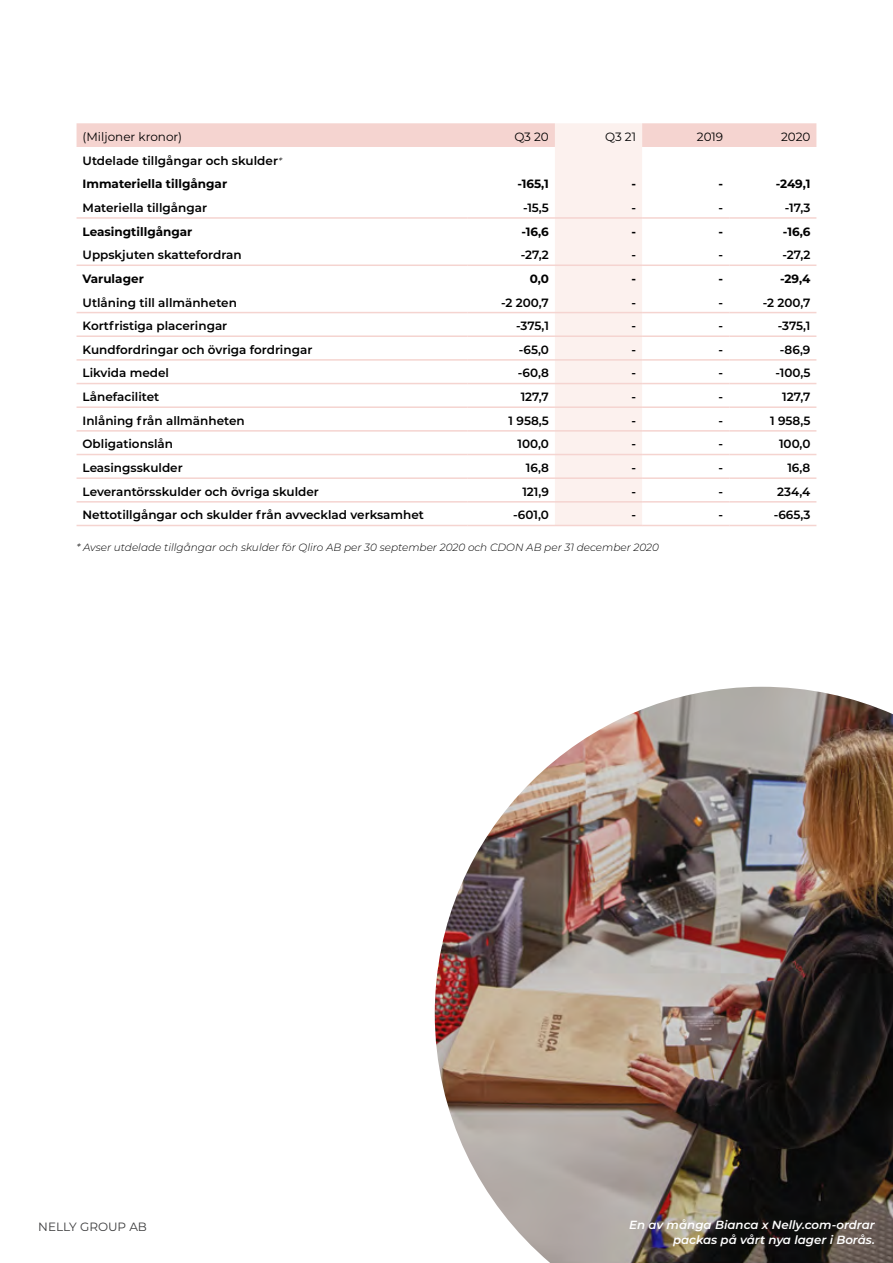
<style>
.page{position:relative;width:893px;height:1263px;background:#fff}
.page>*{position:absolute;margin:0;border:0;box-sizing:border-box;transform-origin:0 0}
.t1{font:600 12px/23.7px "Montserrat";color:#000}
.t2{font:700 12px "Montserrat";color:#000}
.t3{font:12px "Montserrat";color:#000}
.t4{font:12px "Montserrat";color:#3b3b3c}
.t5{font:italic 600 11.85px/14.2px "Montserrat";color:#fff;text-align:right}
.t6{font:italic 300 10.5px "Montserrat";color:#000}
.s1{font-weight:300;font-style:italic;font-size:10.5px}
.s2{font-weight:700}
</style>
<div class="page">
<svg style="left:77px;top:123px;width:739px;height:402px"></svg>
<hr style="left:77px;top:217px;width:391px;height:2px;background:#f5d4d0">
<hr style="left:468px;top:217px;width:87px;height:2px;background:#f5d4d0">
<hr style="left:555px;top:217px;width:87px;height:2px;background:#f5d4d0">
<hr style="left:642px;top:217px;width:87px;height:2px;background:#f5d4d0">
<hr style="left:729px;top:217px;width:87px;height:2px;background:#f5d4d0">
<hr style="left:77px;top:264px;width:391px;height:2px;background:#f5d4d0">
<hr style="left:468px;top:264px;width:87px;height:2px;background:#f5d4d0">
<hr style="left:555px;top:264px;width:87px;height:2px;background:#f5d4d0">
<hr style="left:642px;top:264px;width:87px;height:2px;background:#f5d4d0">
<hr style="left:729px;top:264px;width:87px;height:2px;background:#f5d4d0">
<hr style="left:77px;top:312px;width:391px;height:1px;background:#f5d4d0">
<hr style="left:468px;top:312px;width:87px;height:1px;background:#f5d4d0">
<hr style="left:555px;top:312px;width:87px;height:1px;background:#f5d4d0">
<hr style="left:642px;top:312px;width:87px;height:1px;background:#f5d4d0">
<hr style="left:729px;top:312px;width:87px;height:1px;background:#f5d4d0">
<hr style="left:77px;top:335px;width:391px;height:2px;background:#f5d4d0">
<hr style="left:468px;top:335px;width:87px;height:2px;background:#f5d4d0">
<hr style="left:555px;top:335px;width:87px;height:2px;background:#f5d4d0">
<hr style="left:642px;top:335px;width:87px;height:2px;background:#f5d4d0">
<hr style="left:729px;top:335px;width:87px;height:2px;background:#f5d4d0">
<hr style="left:77px;top:359px;width:391px;height:2px;background:#f5d4d0">
<hr style="left:468px;top:359px;width:87px;height:2px;background:#f5d4d0">
<hr style="left:555px;top:359px;width:87px;height:2px;background:#f5d4d0">
<hr style="left:642px;top:359px;width:87px;height:2px;background:#f5d4d0">
<hr style="left:729px;top:359px;width:87px;height:2px;background:#f5d4d0">
<hr style="left:77px;top:383px;width:391px;height:1px;background:#f5d4d0">
<hr style="left:468px;top:383px;width:87px;height:1px;background:#f5d4d0">
<hr style="left:555px;top:383px;width:87px;height:1px;background:#f5d4d0">
<hr style="left:642px;top:383px;width:87px;height:1px;background:#f5d4d0">
<hr style="left:729px;top:383px;width:87px;height:1px;background:#f5d4d0">
<hr style="left:77px;top:406px;width:391px;height:2px;background:#f5d4d0">
<hr style="left:468px;top:406px;width:87px;height:2px;background:#f5d4d0">
<hr style="left:555px;top:406px;width:87px;height:2px;background:#f5d4d0">
<hr style="left:642px;top:406px;width:87px;height:2px;background:#f5d4d0">
<hr style="left:729px;top:406px;width:87px;height:2px;background:#f5d4d0">
<hr style="left:77px;top:430px;width:391px;height:2px;background:#f5d4d0">
<hr style="left:468px;top:430px;width:87px;height:2px;background:#f5d4d0">
<hr style="left:555px;top:430px;width:87px;height:2px;background:#f5d4d0">
<hr style="left:642px;top:430px;width:87px;height:2px;background:#f5d4d0">
<hr style="left:729px;top:430px;width:87px;height:2px;background:#f5d4d0">
<hr style="left:77px;top:454px;width:391px;height:1px;background:#f5d4d0">
<hr style="left:468px;top:454px;width:87px;height:1px;background:#f5d4d0">
<hr style="left:555px;top:454px;width:87px;height:1px;background:#f5d4d0">
<hr style="left:642px;top:454px;width:87px;height:1px;background:#f5d4d0">
<hr style="left:729px;top:454px;width:87px;height:1px;background:#f5d4d0">
<hr style="left:77px;top:477px;width:391px;height:2px;background:#f5d4d0">
<hr style="left:468px;top:477px;width:87px;height:2px;background:#f5d4d0">
<hr style="left:555px;top:477px;width:87px;height:2px;background:#f5d4d0">
<hr style="left:642px;top:477px;width:87px;height:2px;background:#f5d4d0">
<hr style="left:729px;top:477px;width:87px;height:2px;background:#f5d4d0">
<hr style="left:77px;top:501px;width:391px;height:2px;background:#f5d4d0">
<hr style="left:468px;top:501px;width:87px;height:2px;background:#f5d4d0">
<hr style="left:555px;top:501px;width:87px;height:2px;background:#f5d4d0">
<hr style="left:642px;top:501px;width:87px;height:2px;background:#f5d4d0">
<hr style="left:729px;top:501px;width:87px;height:2px;background:#f5d4d0">
<hr style="left:77px;top:525px;width:391px;height:1px;background:#f5d4d0">
<hr style="left:468px;top:525px;width:87px;height:1px;background:#f5d4d0">
<hr style="left:555px;top:525px;width:87px;height:1px;background:#f5d4d0">
<hr style="left:642px;top:525px;width:87px;height:1px;background:#f5d4d0">
<hr style="left:729px;top:525px;width:87px;height:1px;background:#f5d4d0">
<img style="left:435px;top:687px;width:458px;height:576px">
<p class="t3" style="left:83px;top:128px;width:101px">(Miljoner kronor)</p>
<p class="t3" style="left:514px;top:128px;width:36px">Q3 20</p>
<p class="t3" style="left:605px;top:128px;width:32px">Q3 21</p>
<p class="t3" style="left:697px;top:128px;width:28px">2019</p>
<p class="t3" style="left:781px;top:128px;width:31px">2020</p>
<p class="t1" style="left:83px;top:148px;width:201px">Utdelade tillgångar och skulder<span class="s1">*<br></span><span class="s2">Immateriella tillgångar</span></p>
<p class="t2" style="left:517px;top:175px;width:33px">-165,1</p>
<p class="t2" style="left:631px;top:175px;width:6px">-</p>
<p class="t2" style="left:719px;top:175px;width:6px">-</p>
<p class="t2" style="left:776px;top:175px;width:36px">-249,1</p>
<p class="t1" style="left:83px;top:195px;width:126px">Materiella tillgångar</p>
<p class="t1" style="left:523px;top:195px;width:27px">-15,5</p>
<p class="t1" style="left:631px;top:195px;width:6px">-</p>
<p class="t1" style="left:719px;top:195px;width:6px">-</p>
<p class="t1" style="left:785px;top:195px;width:27px">-17,3</p>
<p class="t2" style="left:83px;top:223px;width:111px">Leasingtillgångar</p>
<p class="t2" style="left:521px;top:223px;width:29px">-16,6</p>
<p class="t2" style="left:631px;top:223px;width:6px">-</p>
<p class="t2" style="left:719px;top:223px;width:6px">-</p>
<p class="t2" style="left:783px;top:223px;width:29px">-16,6</p>
<p class="t1" style="left:83px;top:243px;width:161px">Uppskjuten skattefordran</p>
<p class="t1" style="left:521px;top:243px;width:30px">-27,2</p>
<p class="t1" style="left:631px;top:243px;width:6px">-</p>
<p class="t1" style="left:719px;top:243px;width:6px">-</p>
<p class="t1" style="left:782px;top:243px;width:30px">-27,2</p>
<p class="t2" style="left:83px;top:270px;width:63px">Varulager</p>
<p class="t2" style="left:530px;top:270px;width:21px">0,0</p>
<p class="t2" style="left:631px;top:270px;width:6px">-</p>
<p class="t2" style="left:719px;top:270px;width:6px">-</p>
<p class="t2" style="left:780px;top:270px;width:32px">-29,4</p>
<p class="t1" style="left:83px;top:290px;width:156px">Utlåning till allmänheten</p>
<p class="t1" style="left:501px;top:290px;width:49px">-2 200,7</p>
<p class="t1" style="left:631px;top:290px;width:6px">-</p>
<p class="t1" style="left:719px;top:290px;width:6px">-</p>
<p class="t1" style="left:763px;top:290px;width:49px">-2 200,7</p>
<p class="t1" style="left:83px;top:314px;width:146px">Kortfristiga placeringar</p>
<p class="t1" style="left:516px;top:314px;width:34px">-375,1</p>
<p class="t1" style="left:631px;top:314px;width:6px">-</p>
<p class="t1" style="left:719px;top:314px;width:6px">-</p>
<p class="t1" style="left:778px;top:314px;width:34px">-375,1</p>
<p class="t1" style="left:83px;top:337px;width:231px">Kundfordringar och övriga fordringar</p>
<p class="t1" style="left:519px;top:337px;width:32px">-65,0</p>
<p class="t1" style="left:631px;top:337px;width:6px">-</p>
<p class="t1" style="left:719px;top:337px;width:6px">-</p>
<p class="t1" style="left:780px;top:337px;width:32px">-86,9</p>
<p class="t1" style="left:83px;top:361px;width:88px">Likvida medel</p>
<p class="t1" style="left:518px;top:361px;width:33px">-60,8</p>
<p class="t1" style="left:631px;top:361px;width:6px">-</p>
<p class="t1" style="left:719px;top:361px;width:6px">-</p>
<p class="t1" style="left:775px;top:361px;width:36px">-100,5</p>
<p class="t1" style="left:83px;top:384px;width:78px">Lånefacilitet</p>
<p class="t1" style="left:521px;top:384px;width:30px">127,7</p>
<p class="t1" style="left:631px;top:384px;width:6px">-</p>
<p class="t1" style="left:719px;top:384px;width:6px">-</p>
<p class="t1" style="left:782px;top:384px;width:30px">127,7</p>
<p class="t1" style="left:83px;top:408px;width:164px">Inlåning från allmänheten</p>
<p class="t1" style="left:509px;top:408px;width:42px">1 958,5</p>
<p class="t1" style="left:631px;top:408px;width:6px">-</p>
<p class="t1" style="left:719px;top:408px;width:6px">-</p>
<p class="t1" style="left:770px;top:408px;width:42px">1 958,5</p>
<p class="t1" style="left:83px;top:432px;width:92px">Obligationslån</p>
<p class="t1" style="left:517px;top:432px;width:33px">100,0</p>
<p class="t1" style="left:631px;top:432px;width:6px">-</p>
<p class="t1" style="left:719px;top:432px;width:6px">-</p>
<p class="t1" style="left:779px;top:432px;width:33px">100,0</p>
<p class="t1" style="left:83px;top:455px;width:102px">Leasingsskulder</p>
<p class="t1" style="left:526px;top:455px;width:25px">16,8</p>
<p class="t1" style="left:631px;top:455px;width:6px">-</p>
<p class="t1" style="left:719px;top:455px;width:6px">-</p>
<p class="t1" style="left:787px;top:455px;width:25px">16,8</p>
<p class="t1" style="left:83px;top:479px;width:238px">Leverantörsskulder och övriga skulder</p>
<p class="t1" style="left:522px;top:479px;width:28px">121,9</p>
<p class="t1" style="left:631px;top:479px;width:6px">-</p>
<p class="t1" style="left:719px;top:479px;width:6px">-</p>
<p class="t1" style="left:777px;top:479px;width:35px">234,4</p>
<p class="t1" style="left:83px;top:503px;width:343px">Nettotillgångar och skulder från avvecklad verksamhet</p>
<p class="t1" style="left:513px;top:503px;width:37px">-601,0</p>
<p class="t1" style="left:631px;top:503px;width:6px">-</p>
<p class="t1" style="left:719px;top:503px;width:6px">-</p>
<p class="t1" style="left:774px;top:503px;width:38px">-665,3</p>
<p class="t6" style="left:77px;top:540px;width:584px">* Avser utdelade tillgångar och skulder för Qliro AB per 30 september 2020 och CDON AB per 31 december 2020</p>
<p class="t4" style="left:38px;top:1218px;width:110px">NELLY GROUP AB</p>
<p class="t5" style="left:629px;top:1217px;width:247px">En av många Bianca x Nelly.com-ordrar packas på vårt nya lager i Borås.</p>
</div>
